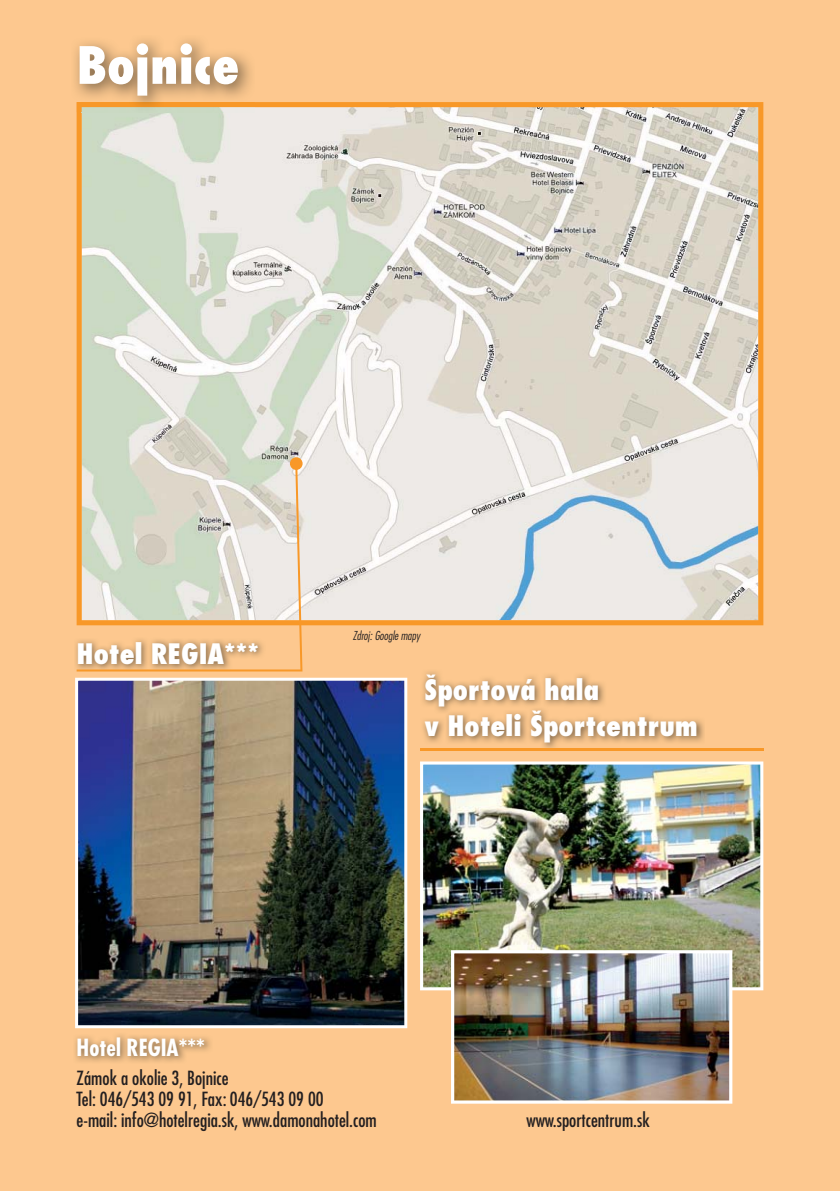
<style>
.page{position:relative;width:840px;height:1191px;background:#fff}
.page>*{position:absolute;margin:0;border:0;box-sizing:border-box;transform-origin:0 0}
.t1{font:800 50px "Futura Condensed CE";color:#fff}
.t2{font:800 27.4px/36px "Futura Condensed CE";color:#fff}
.t3{font:700 23px "Futura Condensed CE";color:#fff}
.t4{font:19px/21px "Futura Condensed CE";color:#231f20}
.t5{font:italic 300 12px "Futura Condensed CE";color:#231f20}
</style>
<div class="page">
<div style="left:0;top:0;width:839px;height:1191px;background:#fdc88f"></div>
<svg style="left:77px;top:102px;width:686px;height:523px;background:#dfdcd1"></svg>
<svg style="left:290px;top:457px;width:12px;height:6px"></svg>
<img style="left:77px;top:102px;width:178px;height:10px">
<img style="left:423px;top:672px;width:281px;height:76px">
<img style="left:420px;top:761px;width:343px;height:229px">
<img style="left:451px;top:950px;width:281px;height:153px">
<hr style="left:420px;top:748px;width:343px;height:2px;background:#f89828">
<svg style="left:77px;top:463px;width:225px;height:208px;background:#ded0b6"></svg>
<img style="left:75px;top:677px;width:332px;height:351px">
<img style="left:75px;top:1035px;width:135px;height:27px">
<h1 class="t1" style="left:77px;top:44px;width:164px">Bojnice</h1>
<h2 class="t2" style="left:77px;top:638px;width:184px">Hotel REGIA***</h2>
<p class="t5" style="left:352px;top:629px;width:69px">Zdroj: Google mapy</p>
<h2 class="t2" style="left:424px;top:674px;width:275px">·portová hala<br>v Hoteli ·portcentrum</h2>
<p class="t3" style="left:77px;top:1037px;width:129px">Hotel REGIA***</p>
<p class="t4" style="left:77px;top:1068px;width:301px">Zámok a okolie 3, Bojnice<br>Tel: 046/543 09 91, Fax: 046/543 09 00<br>e-mail: info@hotelregia.sk, www.damonahotel.com</p>
<p class="t4" style="left:526px;top:1110px;width:125px">www.sportcentrum.sk</p>
</div>
